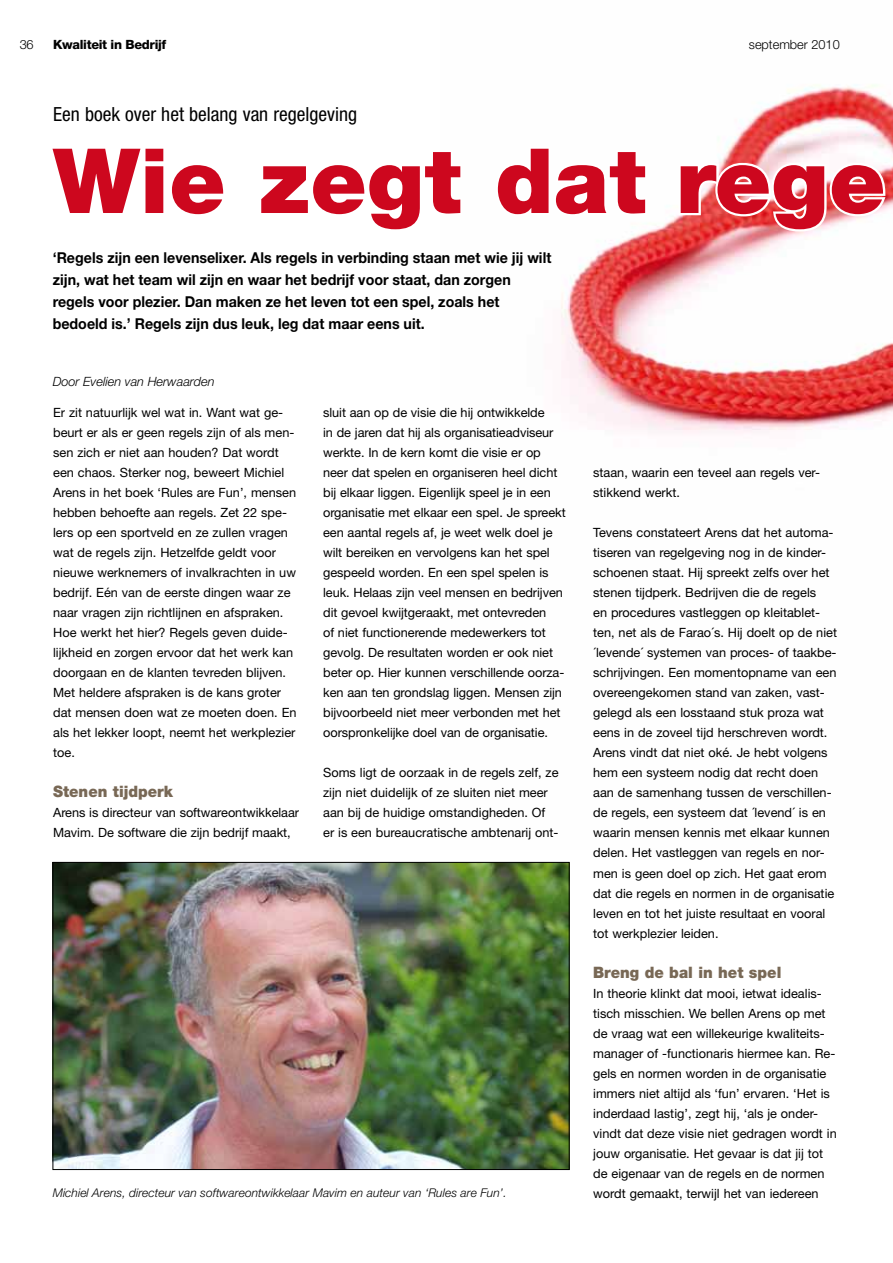
<style>
.page{position:relative;width:893px;height:1263px;background:#fff}
.page>*{position:absolute;margin:0;border:0;box-sizing:border-box;transform-origin:0 0}
.t1{font:900 90px "Helvetica Neue";letter-spacing:.005em;color:#cd071e}
.t2{font:condensed 19.5px "Helvetica Neue";color:#000}
.t3{font:900 15.75px "Helvetica Neue";color:#786855;scale:.95 1}
.t4{font:700 15px/21.8px "Helvetica Neue";color:#000;scale:.95 1}
.t5{font:12.75px/20.1px "Helvetica Neue";color:#000}
.t6{font:italic 300 12.75px "Helvetica Neue";color:#000}
.t7{font:800 12.75px "Helvetica Neue";letter-spacing:-.025em;color:#000}
.t8{font:300 12.75px "Helvetica Neue";color:#000}
.t9{font:italic 300 12px "Helvetica Neue";letter-spacing:.005em;color:#000}
</style>
<div class="page">
<img style="left:561px;top:85px;width:332px;height:349px">
<img style="left:55px;top:864px;width:512px;height:304px">
<div style="left:53px;top:862px;width:516px;height:308px;border:1px solid #000"></div>
<svg style="left:561px;top:144px;width:89px;height:75px"></svg>
<svg style="left:676px;top:161px;width:212px;height:73px"></svg>
<p class="t8" style="left:20px;top:37px;width:15px">36</p>
<p class="t7" style="left:53px;top:37px;width:115px">Kwaliteit in Bedrijf</p>
<p class="t8" style="left:749px;top:37px;width:92px">september 2010</p>
<h2 class="t2" style="left:53px;top:102px;width:306px">Een boek over het belang van regelgeving</h2>
<h1 class="t1" style="left:53px;top:127px;width:834px">Wie zegt dat rege</h1>
<p class="t4" style="left:53px;top:247px;width:526px">‘Regels zijn een levenselixer. Als regels in verbinding staan met wie jij wilt zijn, wat het team wil zijn en waar het bedrijf voor staat, dan zorgen regels voor plezier. Dan maken ze het leven tot een spel, zoals het bedoeld is.’ Regels zijn dus leuk, leg dat maar eens uit.</p>
<p class="t6" style="left:53px;top:374px;width:164px">Door Evelien van Herwaarden</p>
<p class="t5" style="left:53px;top:402px;width:245px">Er zit natuurlijk wel wat in. Want wat ge&shy;beurt er als er geen regels zijn of als men&shy;sen zich er niet aan houden? Dat wordt een chaos. Sterker nog, beweert Michiel Arens in het boek ‘Rules are Fun’, mensen hebben behoefte aan regels. Zet 22 spe&shy;lers op een sportveld en ze zullen vragen wat de regels zijn. Hetzelfde geldt voor nieuwe werknemers of invalkrachten in uw bedrijf. Eén van de eerste dingen waar ze naar vragen zijn richtlijnen en afspraken.<br>Hoe werkt het hier? Regels geven duide&shy;lijkheid en zorgen ervoor dat het werk kan doorgaan en de klanten tevreden blijven.<br>Met heldere afspraken is de kans groter dat mensen doen wat ze moeten doen. En als het lekker loopt, neemt het werkplezier toe.</p>
<p class="t3" style="left:53px;top:782px;width:128px">Stenen tijdperk</p>
<p class="t5" style="left:53px;top:802px;width:247px">Arens is directeur van softwareontwikkelaar<br>Mavim. De software die zijn bedrijf maakt,</p>
<p class="t5" style="left:323px;top:402px;width:244px">sluit aan op de visie die hij ontwikkelde<br>in de jaren dat hij als organisatieadviseur werkte. In de kern komt die visie er op neer dat spelen en organiseren heel dicht bij elkaar liggen. Eigenlijk speel je in een organisatie met elkaar een spel. Je spreekt een aantal regels af, je weet welk doel je wilt bereiken en vervolgens kan het spel gespeeld worden. En een spel spelen is leuk. Helaas zijn veel mensen en bedrijven dit gevoel kwijtgeraakt, met ontevreden<br>of niet functionerende medewerkers tot gevolg. De resultaten worden er ook niet beter op. Hier kunnen verschillende oorza&shy;ken aan ten grondslag liggen. Mensen zijn bijvoorbeeld niet meer verbonden met het oorspronkelijke doel van de organisatie.</p>
<p class="t5" style="left:323px;top:762px;width:237px">Soms ligt de oorzaak in de regels zelf, ze zijn niet duidelijk of ze sluiten niet meer aan bij de huidige omstandigheden. Of er is een bureaucratische ambtenarij ont-</p>
<p class="t9" style="left:53px;top:1185px;width:455px">Michiel Arens, directeur van softwareontwikkelaar Mavim en auteur van ‘Rules are Fun’.</p>
<p class="t5" style="left:593px;top:462px;width:228px">staan, waarin een teveel aan regels ver&shy;stikkend werkt.</p>
<p class="t5" style="left:593px;top:522px;width:245px">Tevens constateert Arens dat het automa&shy;tiseren van regelgeving nog in de kinder&shy;schoenen staat. Hij spreekt zelfs over het stenen tijdperk. Bedrijven die de regels<br>en procedures vastleggen op kleitablet&shy;ten, net als de Farao´s. Hij doelt op de niet ´levende´ systemen van proces- of taakbe&shy;schrijvingen. Een momentopname van een overeengekomen stand van zaken, vast&shy;gelegd als een losstaand stuk proza wat eens in de zoveel tijd herschreven wordt.<br>Arens vindt dat niet oké. Je hebt volgens hem een systeem nodig dat recht doen aan de samenhang tussen de verschillen&shy;de regels, een systeem dat ´levend´ is en waarin mensen kennis met elkaar kunnen delen. Het vastleggen van regels en nor&shy;men is geen doel op zich. Het gaat erom dat die regels en normen in de organisatie leven en tot het juiste resultaat en vooral tot werkplezier leiden.</p>
<p class="t3" style="left:593px;top:962px;width:200px">Breng de bal in het spel</p>
<p class="t5" style="left:593px;top:983px;width:245px">In theorie klinkt dat mooi, ietwat idealis&shy;tisch misschien. We bellen Arens op met de vraag wat een willekeurige kwaliteits&shy;manager of -functionaris hiermee kan. Re&shy;gels en normen worden in de organisatie immers niet altijd als ‘fun’ ervaren. ‘Het is inderdaad lastig’, zegt hij, ‘als je onder&shy;vindt dat deze visie niet gedragen wordt in jouw organisatie. Het gevaar is dat jij tot de eigenaar van de regels en de normen wordt gemaakt, terwijl het van iedereen</p>
</div>
